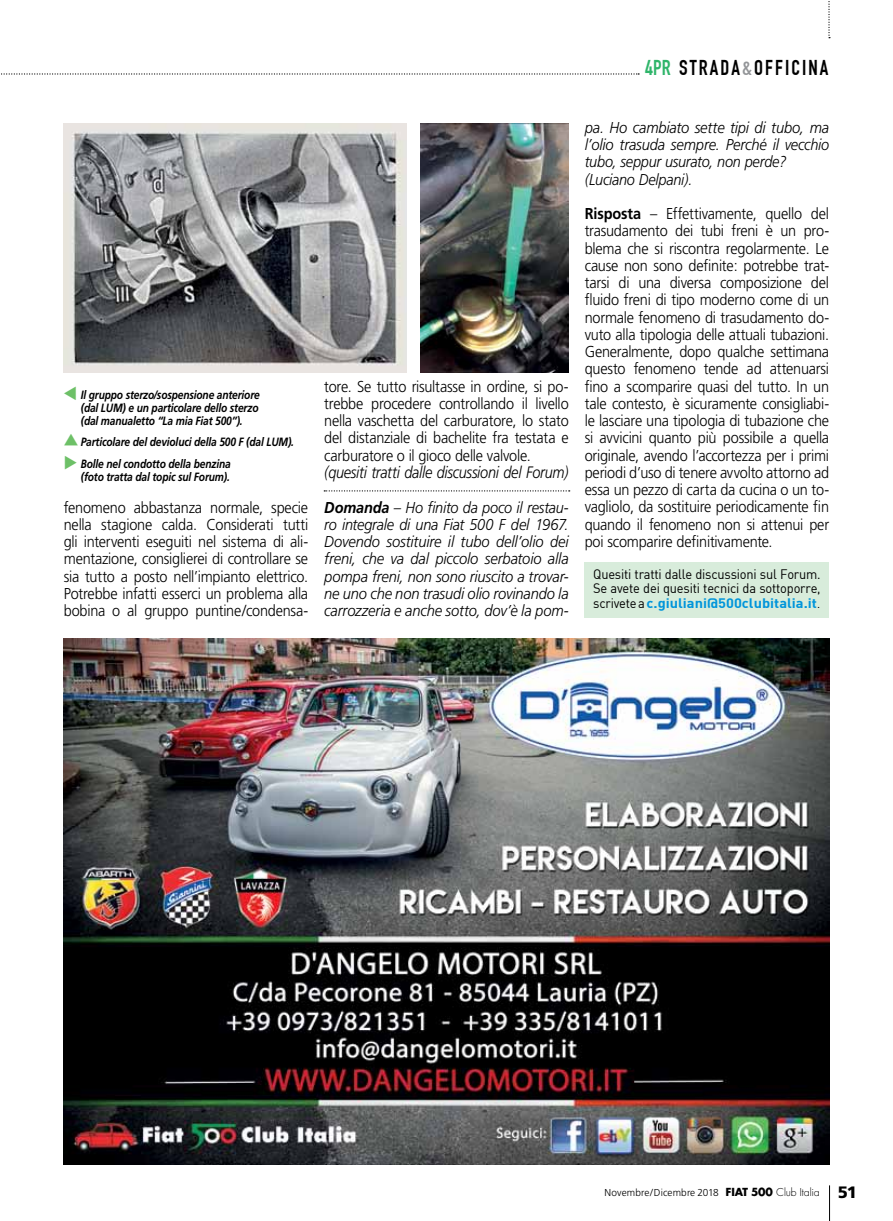
<style>
.page{position:relative;width:893px;height:1221px;background:#fff}
.page>*{position:absolute;margin:0;border:0;box-sizing:border-box;transform-origin:0 0}
.t1{font:700 21px "DIN Condensed";letter-spacing:.1em;color:#000}
.t2{font:italic 300 16.5px "Frutiger";letter-spacing:-.02em;color:#000;scale:.88 1}
.t3{font:300 15.75px/17.2px "Frutiger";letter-spacing:-.015em;color:#000;text-align:justify;scale:.92 1}
.t4{font:italic 300 15.75px/17.2px "Frutiger";letter-spacing:-.01em;color:#000;text-align:justify;scale:.92 1}
.t5{font:italic 300 15.75px/17.2px "Frutiger";letter-spacing:-.01em;color:#000;scale:.94 1}
.t6{font:13.5px/14.2px "DIN";letter-spacing:-.015em;color:#000;scale:.95 1}
.t7{font:13.5px "DIN Bold";color:#0095da;scale:1.08 1}
.t8{font:italic 700 12px/12.9px "Frutiger";letter-spacing:-.015em;color:#000;text-align:justify;scale:.85 1}
.t9{font:300 10.05px "Frutiger";letter-spacing:.015em;color:#000}
.s1{color:#2fb56a}
.s2{color:#939598}
.s3{font-weight:700}
.s4{font-family:"DIN";color:#000}
.s5{font-family:"DIN";font-weight:300;color:#000}
.s6{font-family:"Futura";font-weight:700;font-size:10.8px}
.s7{font-family:"Futura";font-size:10.8px}
.s8{font-weight:900;font-size:16.5px}
</style>
<div class="page">
<svg style="left:1px;top:73px;width:638px;height:2px"></svg>
<svg style="left:828px;top:1px;width:2px;height:37px"></svg>
<hr style="left:829px;top:1185px;width:1px;height:35px;background:#000">
<div style="left:585px;top:561px;width:244px;height:56px;background:#d8ecdb"></div>
<img style="left:64px;top:638px;width:765px;height:526px">
<img style="left:420px;top:123px;width:149px;height:249px">
<img style="left:64px;top:123px;width:342px;height:249px">
<svg style="left:324px;top:490px;width:246px;height:1px"></svg>
<h1 class="t1" style="left:645px;top:55px;width:56px"><span class="s1">4pr</span> STRADA</h1>
<h1 class="t1" style="left:742px;top:55px;width:70px"><span class="s2">&amp;</span>OFFICINA</h1>
<p class="t8" style="left:81px;top:388px;width:212px">Il gruppo sterzo/sospensione anteriore (dal LUM) e un particolare dello sterzo (dal manualetto “La mia Fiat 500”).</p>
<p class="t8" style="left:81px;top:436px;width:252px">Particolare del devioluci della 500 F (dal LUM).</p>
<p class="t8" style="left:81px;top:457px;width:178px">Bolle nel condotto della benzina (foto tratta dal topic sul Forum).</p>
<p class="t3" style="left:64px;top:498px;width:267px">fenomeno abbastanza normale, specie nella stagione calda. Considerati tutti gli interventi eseguiti nel sistema di ali&shy;mentazione, consiglierei di controllare se sia tutto a posto nell’impianto elettrico.<br>Potrebbe infatti esserci un problema alla bobina o al gruppo puntine/condensa-</p>
<p class="t3" style="left:324px;top:378px;width:267px">tore. Se tutto risultasse in ordine, si po&shy;trebbe procedere controllando il livello nella vaschetta del carburatore, lo stato del distanziale di bachelite fra testata e carburatore o il gioco delle valvole.</p>
<p class="t2" style="left:324px;top:463px;width:279px">(quesiti tratti dalle discussioni del Forum)</p>
<p class="t4" style="left:324px;top:498px;width:267px"><span class="s3">Domanda</span> – Ho finito da poco il restau&shy;ro integrale di una Fiat 500 F del 1967.<br>Dovendo sostituire il tubo dell’olio dei freni, che va dal piccolo serbatoio alla pompa freni, non sono riuscito a trovar&shy;ne uno che non trasudi olio rovinando la carrozzeria e anche sotto, dov’è la pom-</p>
<p class="t5" style="left:585px;top:119px;width:262px">pa. Ho cambiato sette tipi di tubo, ma l’olio trasuda sempre. Perché il vecchio tubo, seppur usurato, non perde? (Luciano Delpani).</p>
<p class="t3" style="left:585px;top:205px;width:267px"><span class="s3">Risposta</span> – Effettivamente, quello del trasudamento dei tubi freni è un pro&shy;blema che si riscontra regolarmente. Le cause non sono definite: potrebbe trat&shy;tarsi di una diversa composizione del fluido freni di tipo moderno come di un normale fenomeno di trasudamento do&shy;vuto alla tipologia delle attuali tubazioni.<br>Generalmente, dopo qualche settimana questo fenomeno tende ad attenuarsi fino a scomparire quasi del tutto. In un tale contesto, è sicuramente consigliabi&shy;le lasciare una tipologia di tubazione che si avvicini quanto più possibile a quella originale, avendo l’accortezza per i primi periodi d’uso di tenere avvolto attorno ad essa un pezzo di carta da cucina o un to&shy;vagliolo, da sostituire periodicamente fin quando il fenomeno non si attenui per poi scomparire definitivamente.</p>
<p class="t6" style="left:593px;top:566px;width:241px">Quesiti tratti dalle discussioni sul Forum.<br>Se avete dei quesiti tecnici da sottoporre,</p>
<p class="t7" style="left:593px;top:593px;width:212px"><span class="s4">scrivete a</span>c.giuliani@500clubitalia.it<span class="s5">.</span></p>
<p class="t9" style="left:604px;top:1186px;width:254px">Novembre/Dicembre 2018 <span class="s6">FIAT 500</span> <span class="s7">Club Italia</span> <span class="s8">51</span></p>
</div>
